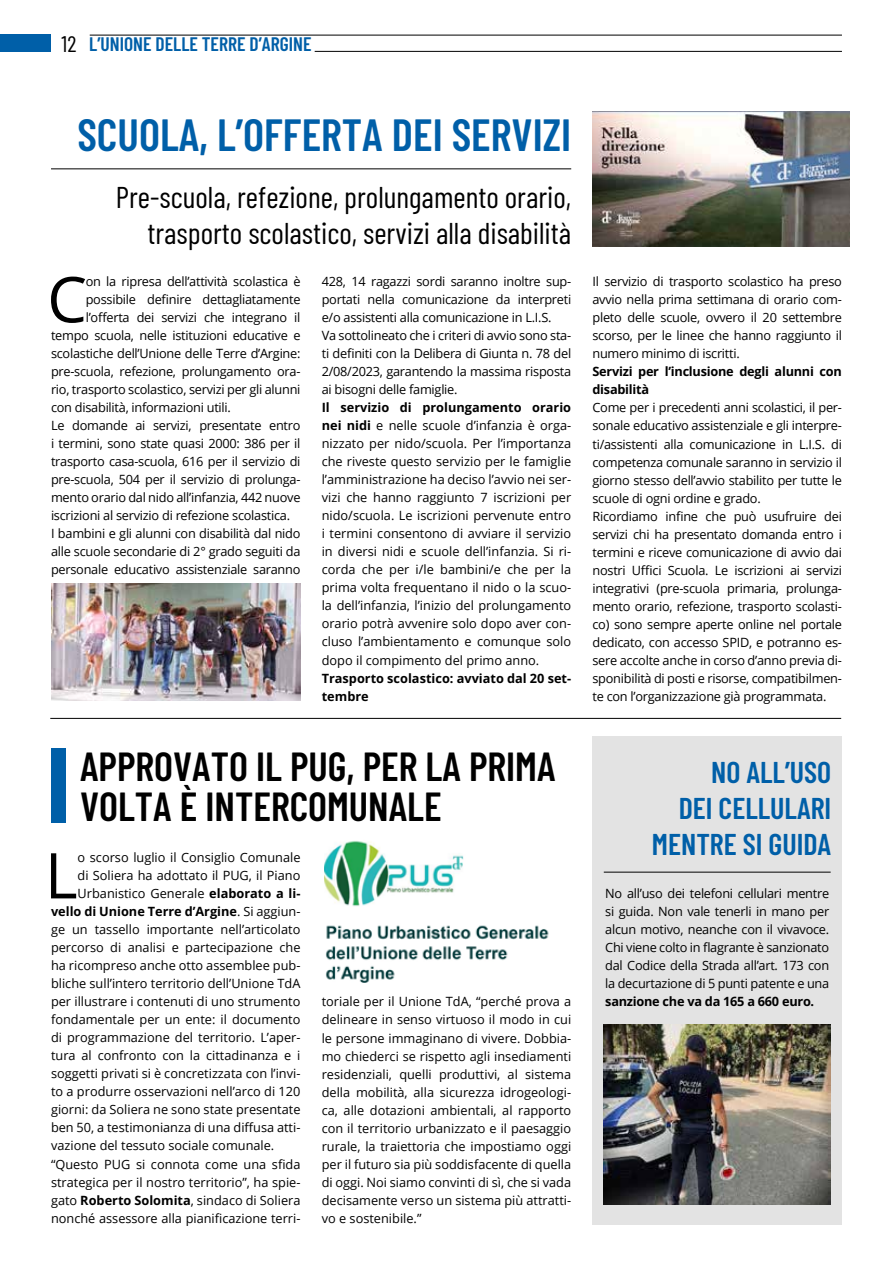
<style>
.page{position:relative;width:893px;height:1263px;background:#fff}
.page>*{position:absolute;margin:0;border:0;box-sizing:border-box;transform-origin:0 0}
.t1{font:63.15px "Open Sans";color:#000}
.t2{font:600 45px "Barlow Condensed";color:#005fa8}
.t3{font:600 40.5px/40.5px "Barlow Condensed";color:#000}
.t4{font:30px/36px "Barlow Condensed";color:#000;text-align:right}
.t5{font:600 30px/36px "Barlow Condensed";color:#005fa8;text-align:right}
.t6{font:600 19.5px "Barlow Condensed";color:#005fa8}
.t7{font:12.75px/18px "Open Sans";letter-spacing:-.02em;color:#000;text-align:justify}
.t8{font:12.75px "Open Sans";color:#000}
.t9{font:700 12.75px/18px "Open Sans";color:#000}
.t10{font:700 12.75px/18px "Open Sans";letter-spacing:-.02em;color:#000}
.s1{font-weight:400;font-size:22.5px;color:#000}
.s2{font-weight:700}
.s3{font-weight:400}
</style>
<div class="page">
<hr style="left:90px;top:35px;width:752px;height:1px;background:#000">
<hr style="left:315px;top:51px;width:527px;height:1px;background:#000">
<div style="left:0;top:35px;width:51px;height:17px;background:#005fa8"></div>
<hr style="left:51px;top:168px;width:520px;height:1px;background:#000">
<img style="left:51px;top:583px;width:249px;height:117px">
<div style="left:592px;top:736px;width:250px;height:489px;background:#e3e3e3"></div>
<hr style="left:604px;top:872px;width:227px;height:1px;background:#000">
<img style="left:604px;top:1024px;width:227px;height:180px">
<div style="left:51px;top:748px;width:14px;height:75px;background:#005fa8"></div>
<img style="left:324px;top:841px;width:225px;height:141px">
<hr style="left:50px;top:718px;width:791px;height:1px;background:#000">
<img style="left:592px;top:111px;width:257px;height:136px">
<h3 class="t6" style="left:62px;top:31px;width:251px"><span class="s1">12</span> L’UNIONE DELLE TERRE D’ARGINE</h3>
<h2 class="t2" style="left:77px;top:103px;width:495px">SCUOLA, L’OFFERTA DEI SERVIZI</h2>
<h3 class="t4" style="left:116px;top:177px;width:457px">Pre-scuola, refezione, prolungamento orario, trasporto scolastico, servizi alla disabilità</h3>
<h1 class="t1" style="left:47px;top:256px;width:41px">C</h1>
<p class="t7" style="left:86px;top:272px;width:216px">on la ripresa dell’attività scolastica è</p>
<p class="t7" style="left:86px;top:290px;width:216px">possibile definire dettagliatamente</p>
<p class="t7" style="left:86px;top:308px;width:216px">l’offerta dei servizi che integrano il</p>
<p class="t7" style="left:51px;top:326px;width:251px">tempo scuola, nelle istituzioni educative e</p>
<p class="t7" style="left:51px;top:344px;width:251px">scolastiche dell’Unione delle Terre d’Argine:</p>
<p class="t7" style="left:51px;top:362px;width:251px">pre-scuola, refezione, prolungamento ora-</p>
<p class="t7" style="left:51px;top:380px;width:251px">rio, trasporto scolastico, servizi per gli alunni</p>
<p class="t7" style="left:51px;top:398px;width:181px">con disabilità, informazioni utili.</p>
<p class="t7" style="left:51px;top:416px;width:251px">Le domande ai servizi, presentate entro</p>
<p class="t7" style="left:51px;top:434px;width:251px">i termini, sono state quasi 2000: 386 per il</p>
<p class="t7" style="left:51px;top:452px;width:251px">trasporto casa-scuola, 616 per il servizio di</p>
<p class="t7" style="left:51px;top:470px;width:251px">pre-scuola, 504 per il servizio di prolunga-</p>
<p class="t7" style="left:51px;top:488px;width:251px">mento orario dal nido all’infanzia, 442 nuove</p>
<p class="t7" style="left:51px;top:506px;width:241px">iscrizioni al servizio di refezione scolastica.</p>
<p class="t7" style="left:51px;top:524px;width:251px">I bambini e gli alunni con disabilità dal nido</p>
<p class="t7" style="left:51px;top:542px;width:251px">alle scuole secondarie di 2° grado seguiti da</p>
<p class="t7" style="left:51px;top:560px;width:251px">personale educativo assistenziale saranno</p>
<p class="t7" style="left:322px;top:272px;width:251px;text-align:left">428, 14 ragazzi sordi saranno inoltre sup&shy;portati nella comunicazione da interpreti e/o assistenti alla comunicazione in L.I.S.<br>Va sottolineato che i criteri di avvio sono sta&shy;ti definiti con la Delibera di Giunta n. 78 del 2/08/2023, garantendo la massima risposta ai bisogni delle famiglie.</p>
<p class="t7" style="left:322px;top:398px;width:251px"><span class="s2">Il servizio di prolungamento orario nei nidi</span> e nelle scuole d’infanzia è orga&shy;nizzato per nido/scuola. Per l’importanza che riveste questo servizio per le famiglie l’amministrazione ha deciso l’avvio nei ser&shy;vizi che hanno raggiunto 7 iscrizioni per nido/scuola. Le iscrizioni pervenute entro i termini consentono di avviare il servizio in diversi nidi e scuole dell’infanzia. Si ri&shy;corda che per i/le bambini/e che per la prima volta frequentano il nido o la scuo&shy;la dell’infanzia, l’inizio del prolungamento orario potrà avvenire solo dopo aver con&shy;cluso l’ambientamento e comunque solo dopo il compimento del primo anno.</p>
<p class="t9" style="left:322px;top:668px;width:251px">Trasporto scolastico: avviato dal 20 set&shy;tembre</p>
<h3 class="t3" style="left:80px;top:743px;width:477px">APPROVATO IL PUG, PER LA PRIMA<br>VOLTA È INTERCOMUNALE</h3>
<h1 class="t1" style="left:45px;top:832px;width:34px">L</h1>
<p class="t8" style="left:78px;top:849px;width:224px">o scorso luglio il Consiglio Comunale</p>
<p class="t8" style="left:78px;top:867px;width:224px">di Soliera ha adottato il PUG, il Piano</p>
<p class="t8" style="left:78px;top:885px;width:224px">Urbanistico Generale <span class="s2">elaborato a li-</span></p>
<p class="t9" style="left:51px;top:902px;width:251px">vello di Unione Terre d’Argine<span class="s3">. Si aggiun-</span></p>
<p class="t8" style="left:51px;top:921px;width:251px">ge un tassello importante nell’articolato</p>
<p class="t8" style="left:51px;top:939px;width:251px">percorso di analisi e partecipazione che</p>
<p class="t8" style="left:51px;top:957px;width:251px">ha ricompreso anche otto assemblee pub-</p>
<p class="t8" style="left:51px;top:975px;width:251px">bliche sull’intero territorio dell’Unione TdA</p>
<p class="t8" style="left:51px;top:993px;width:251px">per illustrare i contenuti di uno strumento</p>
<p class="t8" style="left:51px;top:1011px;width:251px">fondamentale per un ente: il documento</p>
<p class="t8" style="left:51px;top:1029px;width:251px">di programmazione del territorio. L’aper-</p>
<p class="t8" style="left:51px;top:1047px;width:251px">tura al confronto con la cittadinanza e i</p>
<p class="t8" style="left:51px;top:1065px;width:251px">soggetti privati si è concretizzata con l’invi-</p>
<p class="t8" style="left:51px;top:1083px;width:251px">to a produrre osservazioni nell’arco di 120</p>
<p class="t8" style="left:51px;top:1101px;width:251px">giorni: da Soliera ne sono state presentate</p>
<p class="t8" style="left:51px;top:1119px;width:251px">ben 50, a testimonianza di una diffusa atti-</p>
<p class="t8" style="left:51px;top:1137px;width:225px">vazione del tessuto sociale comunale.</p>
<p class="t8" style="left:51px;top:1155px;width:251px">“Questo PUG si connota come una sfida</p>
<p class="t8" style="left:51px;top:1173px;width:251px">strategica per il nostro territorio”, ha spie-</p>
<p class="t8" style="left:51px;top:1191px;width:251px">gato <span class="s2">Roberto Solomita</span>, sindaco di Soliera</p>
<p class="t8" style="left:51px;top:1209px;width:251px">nonché assessore alla pianificazione terri-</p>
<p class="t7" style="left:322px;top:992px;width:251px">toriale per il Unione TdA, “perché prova a delineare in senso virtuoso il modo in cui le persone immaginano di vivere. Dobbia&shy;mo chiederci se rispetto agli insediamenti residenziali, quelli produttivi, al sistema della mobilità, alla sicurezza idrogeologi&shy;ca, alle dotazioni ambientali, al rapporto con il territorio urbanizzato e il paesaggio rurale, la traiettoria che impostiamo oggi per il futuro sia più soddisfacente di quella di oggi. Noi siamo convinti di sì, che si vada decisamente verso un sistema più attratti&shy;vo e sostenibile.”</p>
<p class="t7" style="left:592px;top:272px;width:251px">Il servizio di trasporto scolastico ha preso avvio nella prima settimana di orario com&shy;pleto delle scuole, ovvero il 20 settembre scorso, per le linee che hanno raggiunto il numero minimo di iscritti.</p>
<p class="t10" style="left:592px;top:362px;width:251px">Servizi per l’inclusione degli alunni con disabilità</p>
<p class="t7" style="left:592px;top:398px;width:251px;text-align:left">Come per i precedenti anni scolastici, il per&shy;sonale educativo assistenziale e gli interpre&shy;ti/assistenti alla comunicazione in L.I.S. di competenza comunale saranno in servizio il giorno stesso dell’avvio stabilito per tutte le scuole di ogni ordine e grado.<br>Ricordiamo infine che può usufruire dei servizi chi ha presentato domanda entro i termini e riceve comunicazione di avvio dai nostri Uffici Scuola. Le iscrizioni ai servizi integrativi (pre-scuola primaria, prolunga&shy;mento orario, refezione, trasporto scolasti&shy;co) sono sempre aperte online nel portale dedicato, con accesso SPID, e potranno es&shy;sere accolte anche in corso d’anno previa di&shy;sponibilità di posti e risorse, compatibilmen&shy;te con l’organizzazione già programmata.</p>
<h3 class="t5" style="left:652px;top:752px;width:181px">NO ALL’USO<br>DEI CELLULARI<br>MENTRE SI GUIDA</h3>
<p class="t7" style="left:605px;top:884px;width:225px">No all’uso dei telefoni cellulari mentre si guida. Non vale tenerli in mano per alcun motivo, neanche con il vivavoce.<br>Chi viene colto in flagrante è sanzionato dal Codice della Strada all’art. 173 con la decurtazione di 5 punti patente e una</p>
<p class="t10" style="left:605px;top:992px;width:210px">sanzione che va da 165 a 660 euro.</p>
</div>
